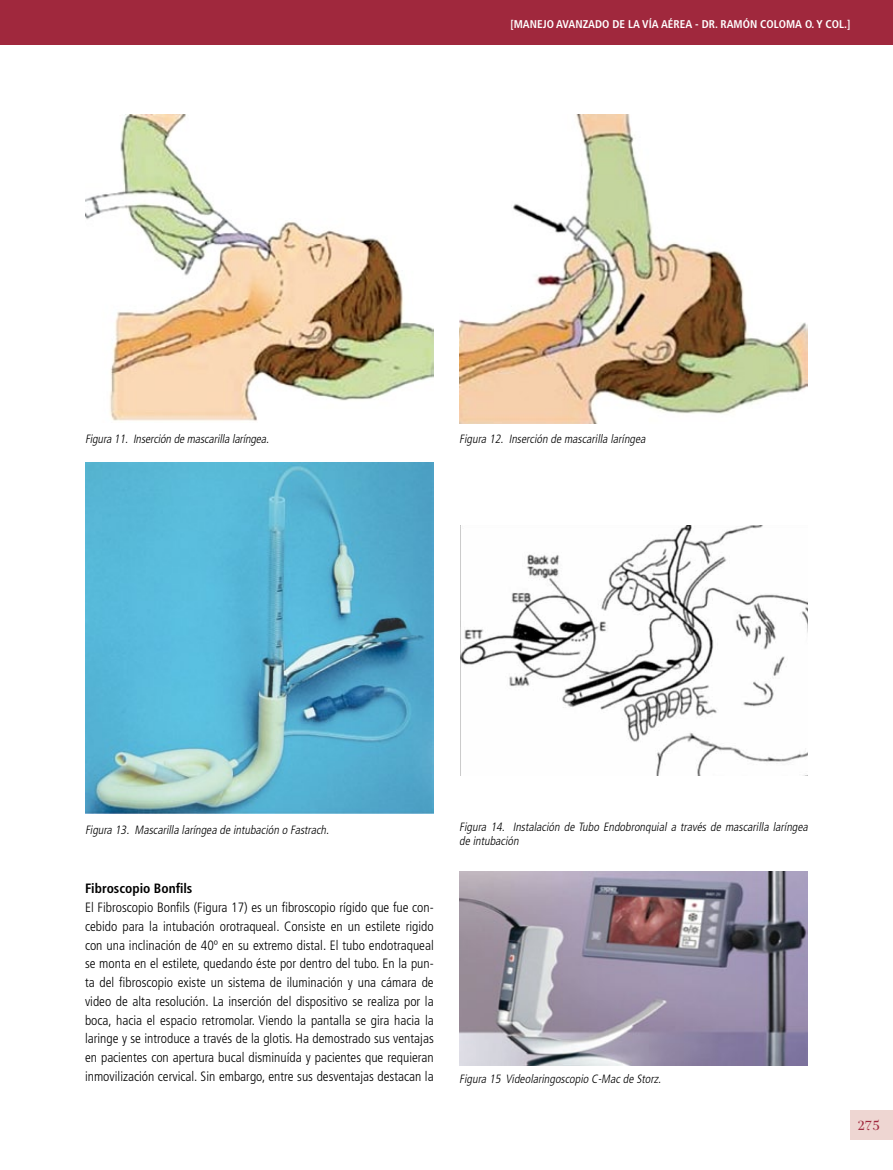
<style>
.page{position:relative;width:893px;height:1170px;background:#fff}
.page>*{position:absolute;margin:0;border:0;box-sizing:border-box;transform-origin:0 0}
.t1{font:19.5px "Filosofia Grand Caps";color:#a0283d;scale:1.1 1}
.t2{font:300 condensed 13.5px/18.8px "Frutiger";color:#000;text-align:justify}
.t3{font:700 condensed 13.5px "Frutiger";color:#000}
.t4{font:italic 300 condensed 12px/14.4px "Frutiger";color:#000}
.t5{font:700 condensed 11.25px "Frutiger";color:#fff}
</style>
<div class="page">
<div style="left:850px;top:1110px;width:43px;height:30px;background:#eed6d2"></div>
<div style="left:0;top:0;width:893px;height:44px;background:#a0283d"></div>
<img style="left:459px;top:115px;width:349px;height:308px">
<img style="left:85px;top:463px;width:349px;height:350px">
<img style="left:85px;top:115px;width:349px;height:306px">
<img style="left:461px;top:525px;width:347px;height:250px">
<img style="left:459px;top:871px;width:349px;height:194px">
<p class="t5" style="left:510px;top:17px;width:341px">[MANEJO AVANZADO DE LA VÍA AÉREA - DR. RAMÓN COLOMA O. Y COL.]</p>
<p class="t4" style="left:85px;top:432px;width:188px">Figura 11. Inserción de mascarilla laríngea.</p>
<p class="t4" style="left:459px;top:432px;width:190px">Figura 12. Inserción de mascarilla laríngea</p>
<p class="t4" style="left:85px;top:822px;width:248px">Figura 13. Mascarilla laríngea de intubación o Fastrach.</p>
<p class="t4" style="left:459px;top:819px;width:353px">Figura 14. Instalación de Tubo Endobronquial a través de mascarilla laríngea de intubación</p>
<p class="t3" style="left:85px;top:880px;width:109px">FIBROSCOPIO BONFILS</p>
<p class="t2" style="left:85px;top:898px;width:350px">El Fibroscopio Bonfils (Figura 17) es un fibroscopio rígido que fue con&shy;cebido para la intubación orotraqueal. Consiste en un estilete rigido con una inclinación de 40º en su extremo distal. El tubo endotraqueal se monta en el estilete, quedando éste por dentro del tubo. En la pun&shy;ta del fibroscopio existe un sistema de iluminación y una cámara de video de alta resolución. La inserción del dispositivo se realiza por la boca, hacia el espacio retromolar. Viendo la pantalla se gira hacia la laringe y se introduce a través de la glotis. Ha demostrado sus ventajas en pacientes con apertura bucal disminuída y pacientes que requieran inmovilización cervical. Sin embargo, entre sus desventajas destacan la</p>
<p class="t4" style="left:459px;top:1071px;width:206px">Figura 15 Videolaringoscopio C-Macde Storz.</p>
<h1 class="t1" style="left:857px;top:1113px;width:23px">275</h1>
</div>
